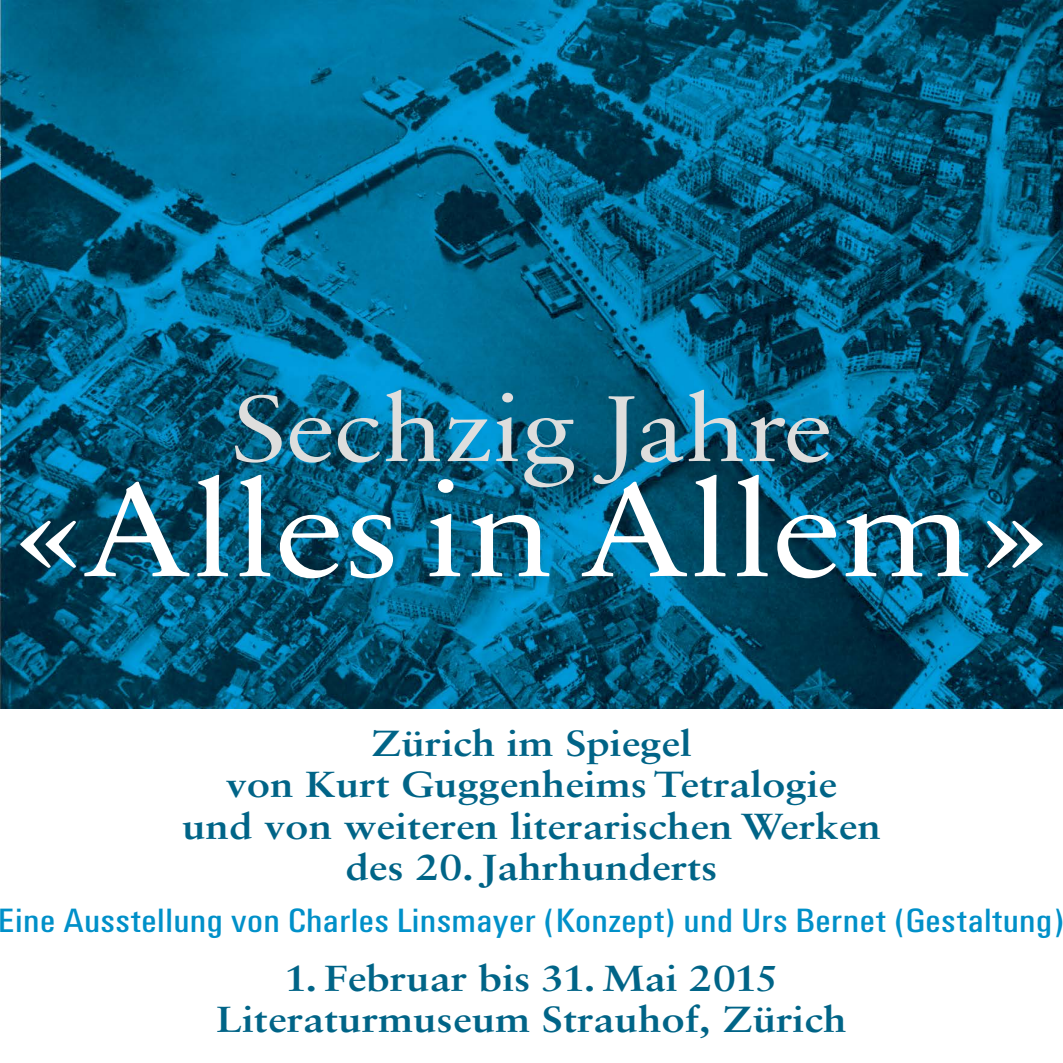
<style>
.page{position:relative;width:1063px;height:1063px;background:#fff}
.page>*{position:absolute;margin:0;border:0;box-sizing:border-box;transform-origin:0 0}
.t1{font:135px "Sabon Next LT Pro Display";letter-spacing:-.015em;color:#fff;scale:1.16 1}
.t2{font:95px "Sabon Next LT Pro Display";letter-spacing:-.005em;color:#dededd;scale:1.16 1}
.t3{font:700 36.25px/41.2px "Sabon";color:#006487;text-align:center;scale:1.16 1}
.t4{font:condensed 35px "Unitus T";letter-spacing:.01em;color:#0090c9;scale:1.16 1}
</style>
<div class="page">
<img style="left:0;top:0;width:1063px;height:709px">
<p class="t2" style="left:231px;top:356px;width:520px">Sechzig Jahre</p>
<p class="t1" style="left:16px;top:426px;width:891px">«Alles in Allem»</p>
<p class="t3" style="left:182px;top:722px;width:604px">Zürich im Spiegel<br>von Kurt Guggenheims Tetralogie<br>und von weiteren literarischen Werken des 20. Jahrhunderts</p>
<p class="t4" style="left:-1px;top:900px;width:920px">Eine Ausstellung von Charles Linsmayer (Konzept) und Urs Bernet (Gestaltung)</p>
<p class="t3" style="left:217px;top:957px;width:545px">1. Februar bis 31. Mai 2015<br>Literaturmuseum Strauhof, Zürich</p>
</div>
